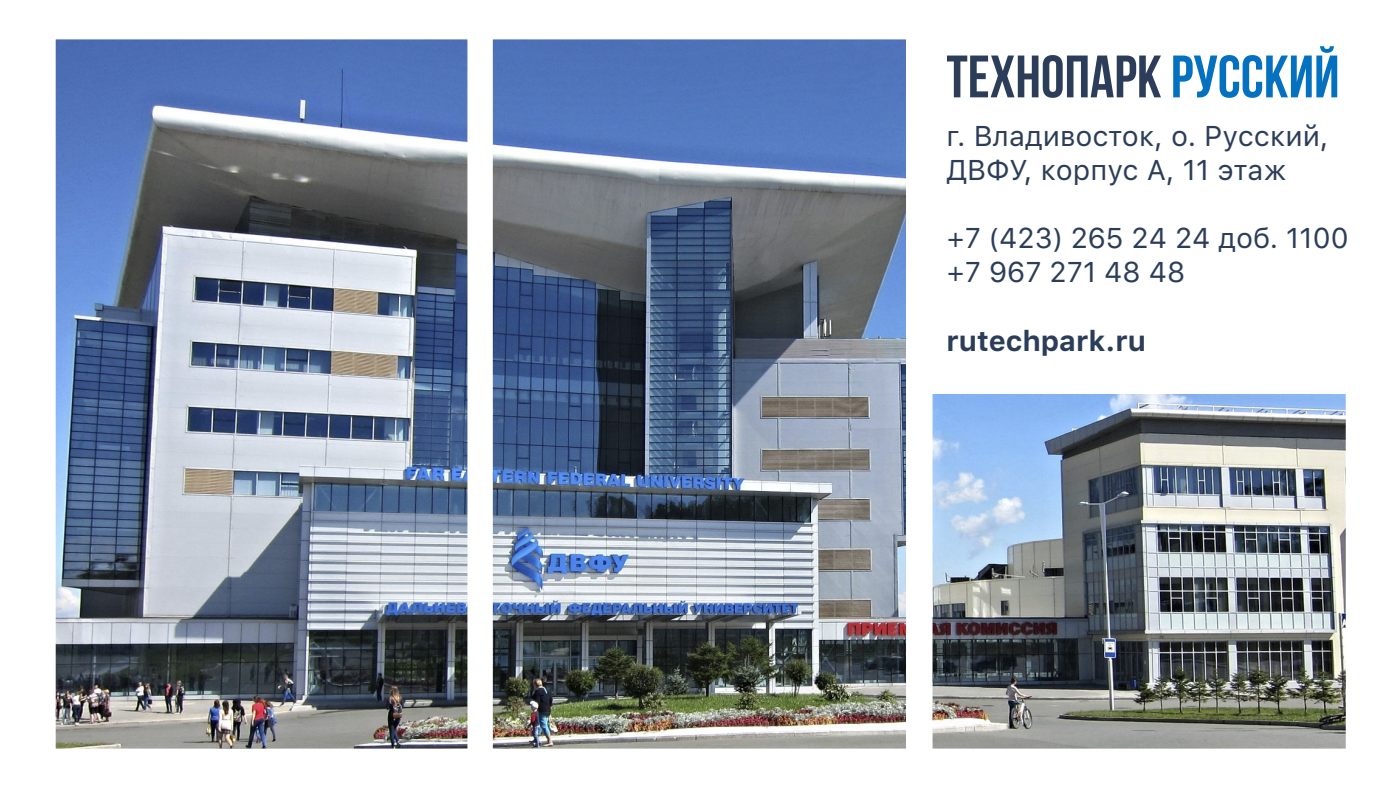
<style>
.page{position:relative;width:1400px;height:788px;background:#fff}
.page>*{position:absolute;margin:0;border:0;box-sizing:border-box;transform-origin:0 0}
.t1{font:700 59.68px "Bebas Neue";color:#2b3d58}
.t2{font:28.44px/34.1px "SFUI Text";color:#2b3d58}
.t3{font:700 28.44px "SFUI Text";color:#2b3d58}
.s1{color:#0470c0}
</style>
<div class="page">
<img style="left:56px;top:39px;width:1290px;height:709px">
<h1 class="t1" style="left:946px;top:53px;width:395px">ТЕХНОПАРК <span class="s1">РУССКИЙ</span></h1>
<p class="t2" style="left:946px;top:117px;width:384px">г. Владивосток, о. Русский,<br>ДВФУ, корпус А, 11 этаж</p>
<p class="t2" style="left:946px;top:220px;width:404px">+7 (423) 265 24 24 доб. 1100 +7 967 271 48 48</p>
<p class="t3" style="left:946px;top:320px;width:201px">rutechpark.ru</p>
</div>
